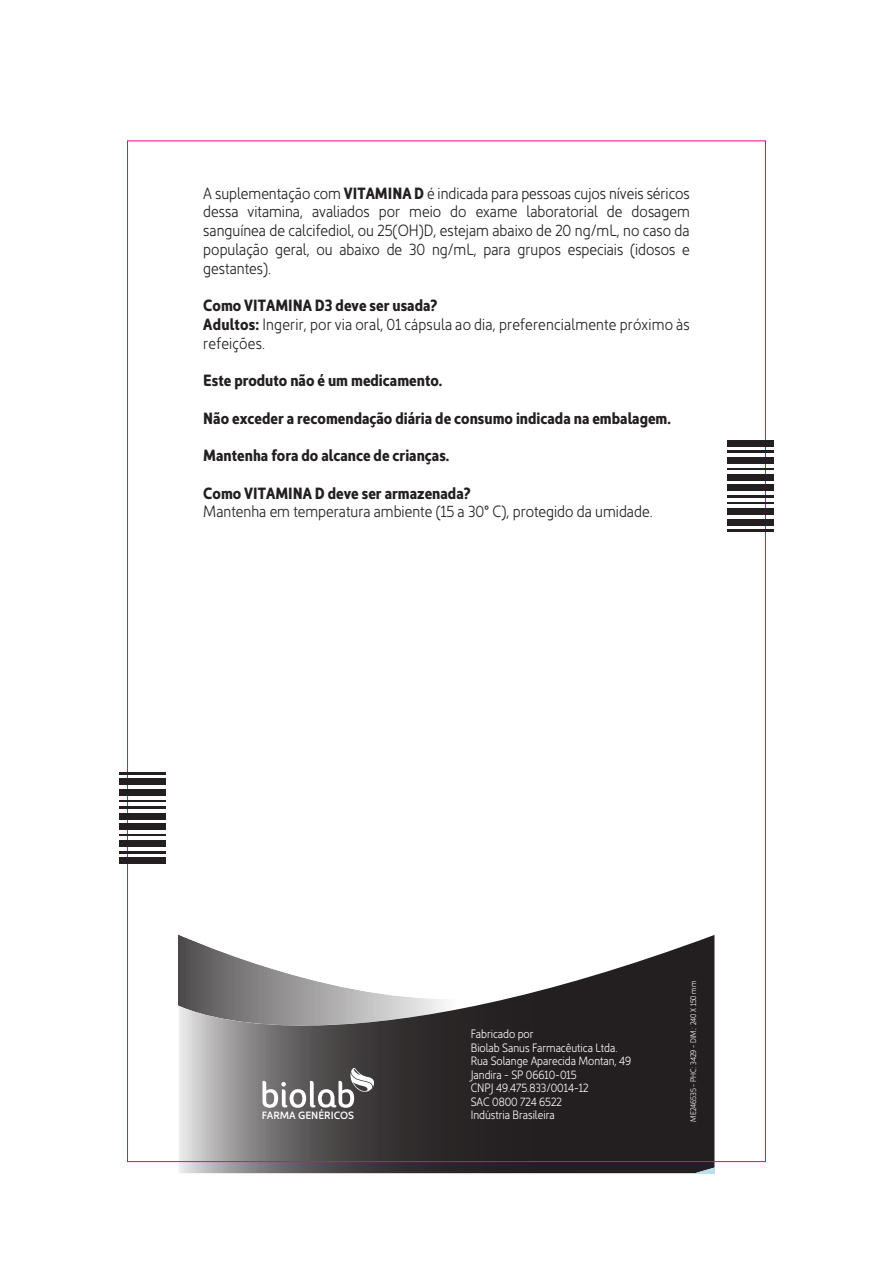
<style>
.page{position:relative;width:893px;height:1263px;background:#fff}
.page>*{position:absolute;margin:0;border:0;box-sizing:border-box;transform-origin:0 0}
.t1{font:16.5px/18.8px "Kyrial Sans Pro Light Cond";color:#231f20;text-align:justify}
.t2{font:16.5px "Kyrial Sans Pro Bold Cond";color:#231f20}
.t3{font:12.3px/13.5px "Kyrial Sans Pro Light Cond";color:#fff}
.t4{font:600 10.65px "Kyrial Sans Pro";color:#fff;scale:.94 1}
.t5{font:8.25px "Kyrial Sans Pro Light Cond";color:#fff}
.s1{font-family:"Kyrial Sans Pro Bold Cond"}
</style>
<div class="page">
<svg style="left:179px;top:935px;width:535px;height:238px;background:#504b4d"></svg>
<svg style="left:179px;top:935px;width:343px;height:90px"></svg>
<svg style="left:345px;top:1163px;width:369px;height:10px;background:#2b2728"></svg>
<div style="left:119px;top:858px;width:47px;height:6px;background:#231f20"></div>
<hr style="left:119px;top:851px;width:47px;height:2px;background:#231f20">
<div style="left:119px;top:840px;width:47px;height:7px;background:#231f20"></div>
<hr style="left:119px;top:834px;width:47px;height:2px;background:#231f20">
<div style="left:119px;top:823px;width:47px;height:7px;background:#231f20"></div>
<div style="left:119px;top:813px;width:47px;height:6px;background:#231f20"></div>
<hr style="left:119px;top:806px;width:47px;height:2px;background:#231f20">
<hr style="left:119px;top:800px;width:47px;height:2px;background:#231f20">
<div style="left:119px;top:789px;width:47px;height:6px;background:#231f20"></div>
<div style="left:119px;top:778px;width:47px;height:7px;background:#231f20"></div>
<hr style="left:119px;top:772px;width:47px;height:2px;background:#231f20">
<div style="left:727px;top:440px;width:47px;height:6px;background:#231f20"></div>
<hr style="left:727px;top:450px;width:47px;height:2px;background:#231f20">
<div style="left:727px;top:457px;width:47px;height:6px;background:#231f20"></div>
<hr style="left:727px;top:468px;width:47px;height:1px;background:#231f20">
<div style="left:727px;top:474px;width:47px;height:6px;background:#231f20"></div>
<div style="left:727px;top:485px;width:47px;height:6px;background:#231f20"></div>
<hr style="left:727px;top:495px;width:47px;height:2px;background:#231f20">
<hr style="left:727px;top:502px;width:47px;height:2px;background:#231f20">
<div style="left:727px;top:508px;width:47px;height:6px;background:#231f20"></div>
<div style="left:727px;top:519px;width:47px;height:6px;background:#231f20"></div>
<hr style="left:727px;top:530px;width:47px;height:2px;background:#231f20">
<svg style="left:262px;top:1068px;width:113px;height:40px"></svg>
<p class="t1" style="left:203px;top:182px;width:488px">A suplementação com <span class="s1">VITAMINA D</span> é indicada para pessoas cujos níveis séricos dessa vitamina, avaliados por meio do exame laboratorial de dosagem sanguínea de calcifediol, ou 25(OH)D, estejam abaixo de 20 ng/mL, no caso da população geral, ou abaixo de 30 ng/mL, para grupos especiais (idosos e gestantes).</p>
<p class="t2" style="left:203px;top:293px;width:236px">Como VITAMINA D3 deve ser usada?</p>
<p class="t1" style="left:203px;top:313px;width:488px"><span class="s1">Adultos:</span> Ingerir, por via oral, 01 cápsula ao dia, preferencialmente próximo às refeições.</p>
<p class="t2" style="left:203px;top:368px;width:241px">Este produto não é um medicamento.</p>
<p class="t2" style="left:203px;top:406px;width:469px">Não exceder a recomendação diária de consumo indicada na embalagem.</p>
<p class="t2" style="left:203px;top:443px;width:248px">Mantenha fora do alcance de crianças.</p>
<p class="t2" style="left:203px;top:481px;width:269px">Como VITAMINA D deve ser armazenada?</p>
<p class="t1" style="left:203px;top:501px;width:451px">Mantenha em temperatura ambiente (15 a 30° C), protegido da umidade.</p>
<p class="t4" style="left:262px;top:1108px;width:100px">FARMA GENÉRICOS</p>
<p class="t3" style="left:471px;top:1026px;width:162px">Fabricado por<br>Biolab Sanus Farmacêutica Ltda.<br>Rua Solange Aparecida Montan, 49<br>Jandira - SP 06610-015<br>CNPJ 49.475.833/0014-12<br>SAC 0800 724 6522<br>Indústria Brasileira</p>
<p class="t5" style="left:687px;top:1122px;width:143px;rotate:-90deg">ME246535 - PHC: 3429 - DIM.: 240 X 150 mm</p>
</div>
